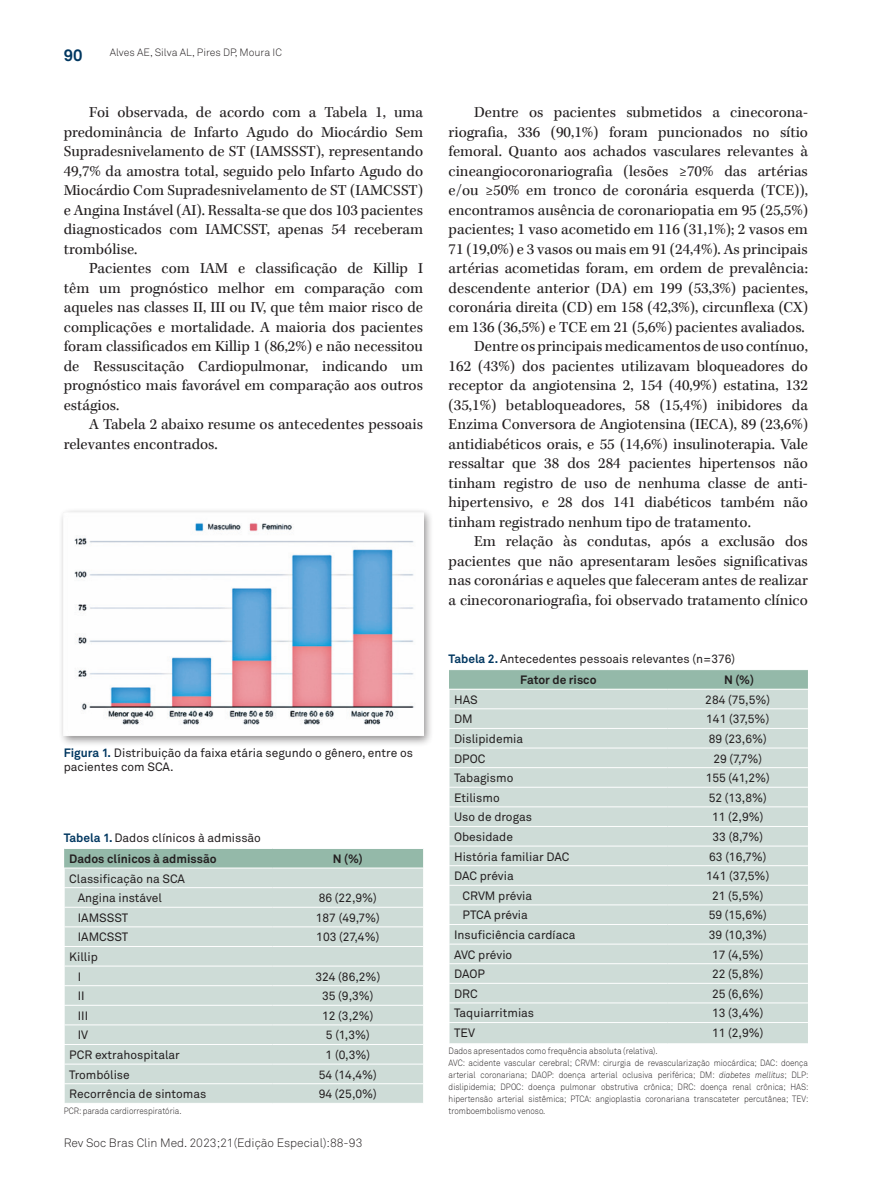
<style>
.page{position:relative;width:893px;height:1191px;background:#fff}
.page>*{position:absolute;margin:0;border:0;box-sizing:border-box;transform-origin:0 0}
.t1{font:700 16.5px "Akkurat Pro";color:#003760}
.t2{font:15.75px/19.5px "Kepler Std";color:#231f20;text-align:justify}
.t3{font:12px/20.9px "Akkurat Pro";color:#231f20}
.t4{font:12px "Akkurat Light Pro";color:#231f20}
.t5{font:700 12px "Akkurat Pro";color:#231f20}
.t6{font:10.5px "Akkurat Light Pro";color:#231f20}
.t7{font:9px/12px "Akkurat Light Pro";color:#231f20;scale:.9 1}
.s1{font-weight:700;color:#003760}
.s2{font-weight:700}
.s3{font-style:italic}
</style>
<div class="page">
<svg style="left:64px;top:849px;width:359px;height:254px;background:#ccdbd5"></svg>
<hr style="left:64px;top:867px;width:209px;height:1px;background:#fff">
<hr style="left:273px;top:867px;width:150px;height:1px;background:#fff">
<svg style="left:449px;top:670px;width:359px;height:373px;background:#cddbd6"></svg>
<hr style="left:449px;top:689px;width:219px;height:1px;background:#fff">
<hr style="left:668px;top:689px;width:140px;height:1px;background:#fff">
<div style="left:58px;top:507px;width:376px;height:239px;background:#231f20;opacity:.5"></div>
<img style="left:64px;top:512px;width:359px;height:223px">
<p class="t1" style="left:64px;top:45px;width:20px">90</p>
<p class="t6" style="left:110px;top:47px;width:174px">Alves AE, Silva AL, Pires DP, Moura IC</p>
<p class="t2" style="left:64px;top:103px;width:361px;text-indent:26px">Foi observada, de acordo com a Tabela 1, uma predominância de Infarto Agudo do Miocárdio Sem Supradesnivelamento de ST (IAMSSST), representando 49,7% da amostra total, seguido pelo Infarto Agudo do Miocárdio Com Supradesnivelamento de ST (IAMCSST) e Angina Instável (AI). Ressalta-se que dos 103 pacientes diagnosticados com IAMCSST, apenas 54 receberam trombólise.</p>
<p class="t2" style="left:64px;top:259px;width:361px;text-indent:26px">Pacientes com IAM e classificação de Killip I têm um prognóstico melhor em comparação com aqueles nas classes II, III ou IV, que têm maior risco de complicações e mortalidade. A maioria dos pacientes foram classificados em Killip 1 (86,2%) e não necessitou de Ressuscitação Cardiopulmonar, indicando um prognóstico mais favorável em comparação aos outros estágios.</p>
<p class="t2" style="left:64px;top:415px;width:361px;text-indent:26px">A Tabela 2 abaixo resume os antecedentes pessoais relevantes encontrados.</p>
<p class="t3" style="left:64px;top:746px;width:351px;line-height:14.2px"><span class="s1">Figura 1.</span> Distribuição da faixa etária segundo o gênero, entre os pacientes com SCA.</p>
<p class="t3" style="left:69px;top:827px;width:193px;text-indent:-5px"><span class="s1">Tabela 1.</span> Dados clínicos à admissão<br><span class="s2">Dados clínicos à admissão</span></p>
<p class="t3" style="left:78px;top:869px;width:109px;line-height:19.6px;text-indent:-9px">Classificação na SCA<br>Angina instável</p>
<p class="t5" style="left:333px;top:851px;width:32px">N (%)</p>
<p class="t3" style="left:319px;top:888px;width:60px">86 (22,9%)</p>
<p class="t3" style="left:78px;top:907px;width:52px">IAMSSST</p>
<p class="t3" style="left:316px;top:907px;width:66px">187 (49,7%)</p>
<p class="t3" style="left:78px;top:927px;width:52px">IAMCSST</p>
<p class="t3" style="left:316px;top:927px;width:65px">103 (27,4%)</p>
<p class="t3" style="left:78px;top:947px;width:22px;line-height:19.6px;text-indent:-9px">Killip<br>I</p>
<p class="t3" style="left:315px;top:966px;width:66px">324 (86,2%)</p>
<p class="t3" style="left:78px;top:986px;width:8px">II</p>
<p class="t3" style="left:322px;top:986px;width:53px">35 (9,3%)</p>
<p class="t3" style="left:78px;top:1005px;width:12px">III</p>
<p class="t3" style="left:322px;top:1005px;width:53px">12 (3,2%)</p>
<p class="t3" style="left:78px;top:1025px;width:12px">IV</p>
<p class="t3" style="left:326px;top:1025px;width:45px">5 (1,3%)</p>
<p class="t3" style="left:69px;top:1044px;width:112px">PCR extrahospitalar</p>
<p class="t3" style="left:326px;top:1044px;width:46px">1 (0,3%)</p>
<p class="t3" style="left:69px;top:1064px;width:62px">Trombólise</p>
<p class="t3" style="left:319px;top:1064px;width:60px">54 (14,4%)</p>
<p class="t3" style="left:69px;top:1083px;width:139px">Recorrência de sintomas</p>
<p class="t3" style="left:319px;top:1083px;width:60px">94 (25,0%)</p>
<p class="t7" style="left:64px;top:1105px;width:132px">PCR: parada cardiorrespiratória.</p>
<p class="t4" style="left:64px;top:1135px;width:300px">Rev Soc Bras Clin Med. 2023;21(Edição Especial):88-93</p>
<p class="t2" style="left:474px;top:103px;width:334px">Dentre os pacientes submetidos a cinecorona-</p>
<p class="t2" style="left:449px;top:123px;width:361px">riografia, 336 (90,1%) foram puncionados no sítio</p>
<p class="t2" style="left:449px;top:142px;width:361px">femoral. Quanto aos achados vasculares relevantes à</p>
<p class="t2" style="left:449px;top:162px;width:361px">cineangiocoronariografia (lesões ≥70% das artérias</p>
<p class="t2" style="left:449px;top:181px;width:361px">e/ou ≥50% em tronco de coronária esquerda (TCE)),</p>
<p class="t2" style="left:449px;top:201px;width:361px">encontramos ausência de coronariopatia em 95 (25,5%)</p>
<p class="t2" style="left:449px;top:220px;width:361px">pacientes; 1 vaso acometido em 116 (31,1%); 2 vasos em</p>
<p class="t2" style="left:449px;top:240px;width:361px">71 (19,0%) e 3 vasos ou mais em 91 (24,4%). As principais</p>
<p class="t2" style="left:449px;top:259px;width:361px">artérias acometidas foram, em ordem de prevalência:</p>
<p class="t2" style="left:449px;top:279px;width:361px">descendente anterior (DA) em 199 (53,3%) pacientes,</p>
<p class="t2" style="left:449px;top:298px;width:361px">coronária direita (CD) em 158 (42,3%), circunflexa (CX)</p>
<p class="t2" style="left:449px;top:318px;width:358px">em 136 (36,5%) e TCE em 21 (5,6%) pacientes avaliados.</p>
<p class="t2" style="left:474px;top:337px;width:335px">Dentre os principais medicamentos de uso contínuo,</p>
<p class="t2" style="left:449px;top:357px;width:361px">162 (43%) dos pacientes utilizavam bloqueadores do</p>
<p class="t2" style="left:449px;top:376px;width:361px">receptor da angiotensina 2, 154 (40,9%) estatina, 132</p>
<p class="t2" style="left:449px;top:396px;width:361px">(35,1%) betabloqueadores, 58 (15,4%) inibidores da</p>
<p class="t2" style="left:449px;top:415px;width:361px">Enzima Conversora de Angiotensina (IECA), 89 (23,6%)</p>
<p class="t2" style="left:449px;top:435px;width:361px">antidiabéticos orais, e 55 (14,6%) insulinoterapia. Vale</p>
<p class="t2" style="left:449px;top:454px;width:361px">ressaltar que 38 dos 284 pacientes hipertensos não</p>
<p class="t2" style="left:449px;top:474px;width:361px">tinham registro de uso de nenhuma classe de anti-</p>
<p class="t2" style="left:449px;top:493px;width:361px">hipertensivo, e 28 dos 141 diabéticos também não</p>
<p class="t2" style="left:449px;top:513px;width:304px">tinham registrado nenhum tipo de tratamento.</p>
<p class="t2" style="left:474px;top:532px;width:335px">Em relação às condutas, após a exclusão dos</p>
<p class="t2" style="left:449px;top:552px;width:361px">pacientes que não apresentaram lesões significativas</p>
<p class="t2" style="left:449px;top:571px;width:361px">nas coronárias e aqueles que faleceram antes de realizar</p>
<p class="t2" style="left:449px;top:591px;width:361px">a cinecoronariografia, foi observado tratamento clínico</p>
<p class="t3" style="left:520px;top:649px;width:217px;text-indent:-71px"><span class="s1">Tabela 2.</span> Antecedentes pessoais relevantes (n=376)<br><span class="s2">Fator de risco</span></p>
<p class="t5" style="left:724px;top:672px;width:32px">N (%)</p>
<p class="t3" style="left:454px;top:689px;width:25px">HAS</p>
<p class="t3" style="left:705px;top:689px;width:66px">284 (75,5%)</p>
<p class="t3" style="left:454px;top:709px;width:20px">DM</p>
<p class="t3" style="left:706px;top:709px;width:65px">141 (37,5%)</p>
<p class="t3" style="left:454px;top:728px;width:71px">Dislipidemia</p>
<p class="t3" style="left:709px;top:728px;width:60px">89 (23,6%)</p>
<p class="t3" style="left:454px;top:748px;width:33px">DPOC</p>
<p class="t3" style="left:713px;top:748px;width:50px">29 (7,7%)</p>
<p class="t3" style="left:454px;top:768px;width:61px">Tabagismo</p>
<p class="t3" style="left:706px;top:768px;width:66px">155 (41,2%)</p>
<p class="t3" style="left:454px;top:787px;width:47px">Etilismo</p>
<p class="t3" style="left:709px;top:787px;width:60px">52 (13,8%)</p>
<p class="t3" style="left:454px;top:807px;width:80px">Uso de drogas</p>
<p class="t3" style="left:712px;top:807px;width:53px">11 (2,9%)</p>
<p class="t3" style="left:454px;top:826px;width:60px">Obesidade</p>
<p class="t3" style="left:712px;top:826px;width:52px">33 (8,7%)</p>
<p class="t3" style="left:454px;top:846px;width:117px">História familiar DAC</p>
<p class="t3" style="left:709px;top:846px;width:59px">63 (16,7%)</p>
<p class="t3" style="left:454px;top:866px;width:61px">DAC prévia</p>
<p class="t3" style="left:706px;top:866px;width:65px">141 (37,5%)</p>
<p class="t3" style="left:463px;top:885px;width:71px">CRVM prévia</p>
<p class="t3" style="left:712px;top:885px;width:53px">21 (5,5%)</p>
<p class="t3" style="left:463px;top:905px;width:67px">PTCA prévia</p>
<p class="t3" style="left:709px;top:905px;width:60px">59 (15,6%)</p>
<p class="t3" style="left:454px;top:924px;width:123px">Insuficiência cardíaca</p>
<p class="t3" style="left:709px;top:924px;width:59px">39 (10,3%)</p>
<p class="t3" style="left:454px;top:944px;width:60px">AVC prévio</p>
<p class="t3" style="left:712px;top:944px;width:53px">17 (4,5%)</p>
<p class="t3" style="left:454px;top:964px;width:32px">DAOP</p>
<p class="t3" style="left:712px;top:964px;width:53px">22 (5,8%)</p>
<p class="t3" style="left:454px;top:983px;width:25px">DRC</p>
<p class="t3" style="left:712px;top:983px;width:53px">25 (6,6%)</p>
<p class="t3" style="left:454px;top:1003px;width:82px">Taquiarritmias</p>
<p class="t3" style="left:712px;top:1003px;width:53px">13 (3,4%)</p>
<p class="t3" style="left:454px;top:1022px;width:22px">TEV</p>
<p class="t3" style="left:712px;top:1022px;width:53px">11 (2,9%)</p>
<p class="t7" style="left:449px;top:1045px;width:401px">Dados apresentados como frequência absoluta (relativa).<br>AVC: acidente vascular cerebral; CRVM: cirurgia de revascularização miocárdica; DAC: doença arterial coronariana; DAOP: doença arterial oclusiva periférica; DM: <span class="s3">diabetes mellitus</span>; DLP: dislipidemia; DPOC: doença pulmonar obstrutiva crônica; DRC: doença renal crônica; HAS: hipertensão arterial sistêmica; PTCA: angioplastia coronariana transcateter percutânea; TEV: tromboembolismo venoso.</p>
</div>
